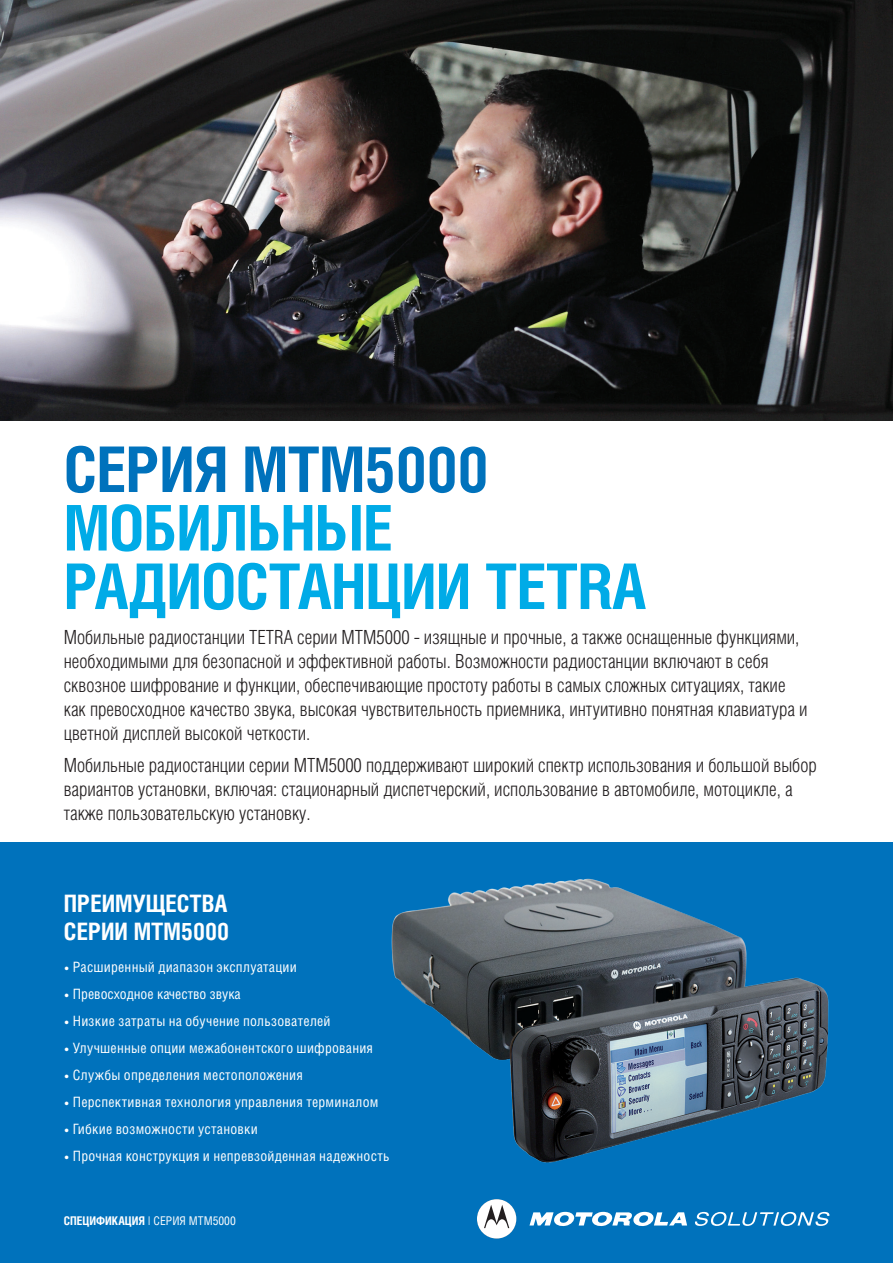
<style>
.page{position:relative;width:893px;height:1263px;background:#fff}
.page>*{position:absolute;margin:0;border:0;box-sizing:border-box;transform-origin:0 0}
.t1{font:700 63px/58.5px "Helios Cond";letter-spacing:-.01em;color:#00abe7}
.t2{font:700 24px/27px "Helios Cond C";color:#fff}
.t3{font:300 19.5px/24px "Helios Cond";color:#231f20}
.Body_copy{font:14.25px "Helios Cond C";letter-spacing:.015em;color:#fff}
.t4{font:12px "Helios Cond C";color:#fff}
.s1{color:#0072bc}
.s2{font-family:"Helios Cond"}
.s3{font-family:"Helios Cond";font-weight:300}
.s4{font-weight:700}
</style>
<div class="page">
<div style="left:0;top:842px;width:893px;height:421px;background:#0072bc"></div>
<svg style="left:529px;top:1212px;width:158px;height:15px"></svg>
<svg style="left:477px;top:1199px;width:39px;height:39px"></svg>
<svg style="left:695px;top:1212px;width:134px;height:14px"></svg>
<img style="left:391px;top:878px;width:438px;height:285px">
<img style="left:0;top:0;width:893px;height:421px">
<p class="t1" style="left:64px;top:440px;width:584px"><span class="s1">СЕРИЯ MTM5000<br></span>МОБИЛЬНЫЕ<br>РАДИОСТАНЦИИ TETRA</p>
<p class="t3" style="left:64px;top:625px;width:745px">Мобильные радиостанции TETRA серии MTM5000 - изящные и прочные, а также оснащенные функциями, необходимыми для безопасной и эффективной работы. Возможности радиостанции включают в себя сквозное шифрование и функции, обеспечивающие простоту работы в самых сложных ситуациях, такие как превосходное качество звука, высокая чувствительность приемника, интуитивно понятная клавиатура и цветной дисплей высокой четкости.</p>
<p class="t3" style="left:64px;top:753px;width:754px">Мобильные радиостанции серии MTM5000 поддерживают широкий спектр использования и большой выбор вариантов установки, включая: стационарный диспетчерский, использование в автомобиле, мотоцикле, а также пользовательскую установку.</p>
<p class="t2" style="left:64px;top:890px;width:167px">ПРЕИМУЩЕСТВА<br>СЕРИИ <span class="s2">MTM5000</span></p>
<p class="Body_copy" style="left:64px;top:959px;width:234px"><span class="s3">•</span> Расширенный диапазон эксплуатации</p>
<p class="Body_copy" style="left:64px;top:986px;width:178px"><span class="s3">•</span> Превосходное качество звука</p>
<p class="Body_copy" style="left:64px;top:1012px;width:268px"><span class="s3">•</span> Низкие затраты на обучение пользователей</p>
<p class="Body_copy" style="left:64px;top:1039px;width:311px"><span class="s3">•</span> Улучшенные опции межабонентского шифрования</p>
<p class="Body_copy" style="left:64px;top:1066px;width:240px"><span class="s3">•</span> Службы определения местоположения</p>
<p class="Body_copy" style="left:64px;top:1093px;width:316px"><span class="s3">•</span> Перспективная технология управления терминалом</p>
<p class="Body_copy" style="left:64px;top:1120px;width:195px"><span class="s3">•</span> Гибкие возможности установки</p>
<p class="Body_copy" style="left:64px;top:1147px;width:327px"><span class="s3">•</span> Прочная конструкция и непревзойденная надежность</p>
<p class="t4" style="left:64px;top:1214px;width:173px"><span class="s4">СПЕЦИФИКАЦИЯ</span> | СЕРИЯ MTM5000</p>
</div>
